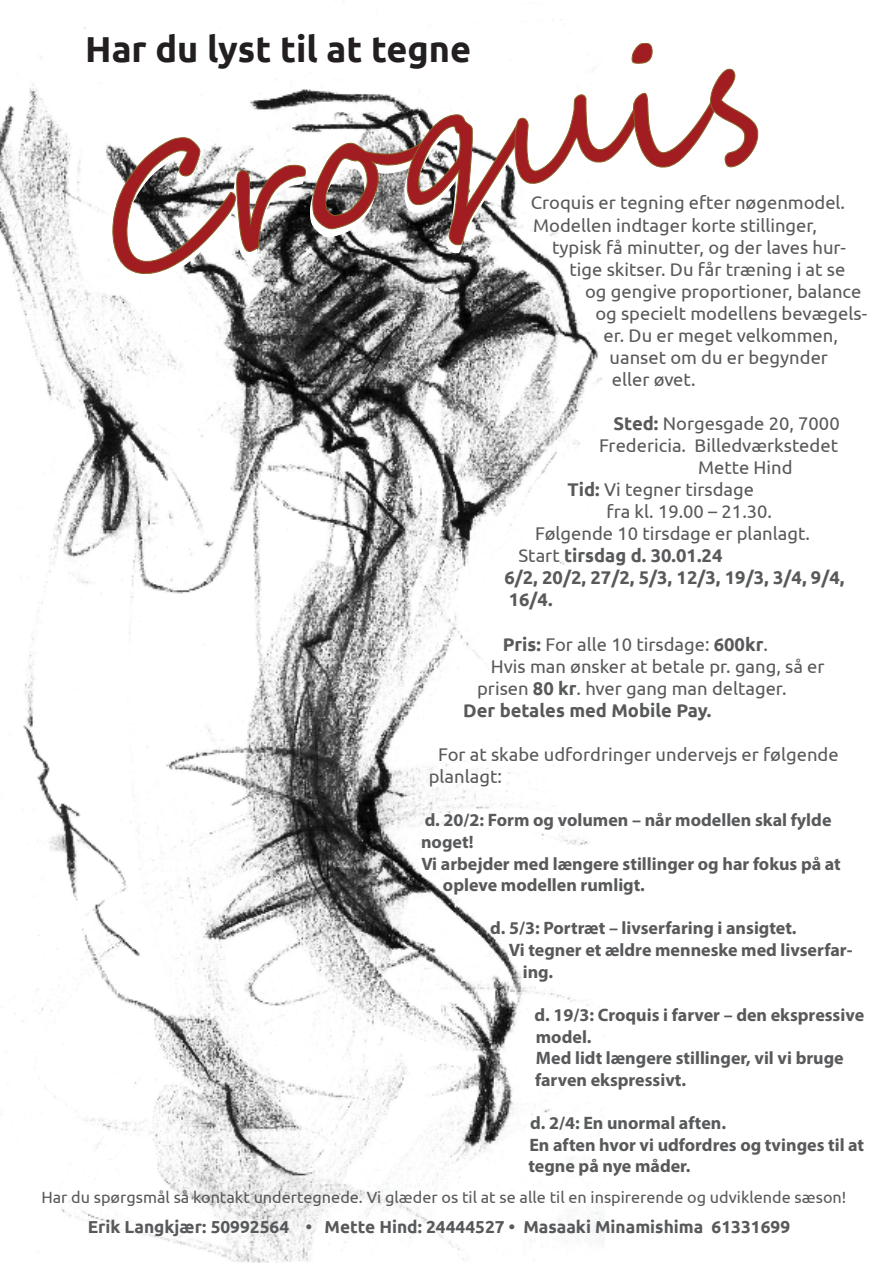
<style>
.page{position:relative;width:893px;height:1263px;background:#fff}
.page>*{position:absolute;margin:0;border:0;box-sizing:border-box;transform-origin:0 0}
.t1{font:700 36px "Ubuntu";color:#231f20}
.t2{font:18.3px/22px "Ubuntu";color:#58595b}
.t3{font:700 18.3px "Ubuntu";color:#58595b}
.t4{font:700 18px/21.6px "Myriad Pro";color:#58595b}
.t5{font:700 17.25px "Ubuntu";color:#58595b}
.t6{font:16.2px "Ubuntu";color:#58595b}
.s1{font-weight:700}
.s2{font-weight:400}
</style>
<div class="page">
<img style="left:0;top:19px;width:604px;height:1244px">
<svg style="left:110px;top:42px;width:648px;height:241px"></svg>
<h1 class="t1" style="left:85px;top:27px;width:387px">Har du lyst til at tegne</h1>
<p class="t2" style="left:531px;top:191px;width:316px">Croquis er tegning efter nøgenmodel.<br>Modellen indtager korte stillinger,</p>
<p class="t2" style="left:552px;top:235px;width:295px">typisk få minutter, og der laves hur-</p>
<p class="t2" style="left:570px;top:257px;width:277px">tige skitser. Du får træning i at se</p>
<p class="t2" style="left:585px;top:280px;width:278px">og gengive proportioner, balance</p>
<p class="t2" style="left:595px;top:302px;width:273px">og specielt modellens bevægels-</p>
<p class="t2" style="left:603px;top:324px;width:236px">er. Du er meget velkommen,</p>
<p class="t2" style="left:610px;top:346px;width:220px">uanset om du er begynder</p>
<p class="t2" style="left:612px;top:368px;width:85px">eller øvet.</p>
<p class="t2" style="left:613px;top:412px;width:228px"><span class="s1">Sted:</span> Norgesgade 20, 7000</p>
<p class="t2" style="left:599px;top:434px;width:240px">Fredericia. Billedværkstedet</p>
<p class="t2" style="left:698px;top:456px;width:96px">Mette Hind</p>
<p class="t2" style="left:568px;top:478px;width:188px"><span class="s1">Tid:</span> Vi tegner tirsdage</p>
<p class="t2" style="left:607px;top:500px;width:167px">fra kl. 19.00 – 21.30.</p>
<p class="t2" style="left:535px;top:522px;width:277px">Følgende 10 tirsdage er planlagt.</p>
<p class="t3" style="left:518px;top:545px;width:205px"><span class="s2">Start</span> tirsdag d. 30.01.24</p>
<p class="t3" style="left:504px;top:567px;width:341px">6/2, 20/2, 27/2, 5/3, 12/3, 19/3, 3/4, 9/4,</p>
<p class="t3" style="left:509px;top:589px;width:45px">16/4.</p>
<p class="t2" style="left:503px;top:632px;width:267px"><span class="s1">Pris:</span> For alle 10 tirsdage: <span class="s1">600kr</span>.</p>
<p class="t2" style="left:491px;top:654px;width:335px">Hvis man ønsker at betale pr. gang, så er</p>
<p class="t2" style="left:477px;top:676px;width:311px">prisen <span class="s1">80 kr</span>. hver gang man deltager.</p>
<p class="t3" style="left:463px;top:699px;width:250px">Der betales med Mobile Pay.</p>
<p class="t2" style="left:429px;top:743px;width:411px;text-indent:9px">For at skabe udfordringer undervejs er følgende planlagt:</p>
<p class="t4" style="left:425px;top:809px;width:408px">d. 20/2: Form og volumen – når modellen skal fylde</p>
<p class="t4" style="left:421px;top:831px;width:54px">noget!</p>
<p class="t4" style="left:421px;top:852px;width:421px">Vi arbejder med længere stillinger og har fokus på at</p>
<p class="t4" style="left:443px;top:874px;width:203px">opleve modellen rumligt.</p>
<p class="t4" style="left:490px;top:917px;width:308px">d. 5/3: Portræt – livserfaring i ansigtet.</p>
<p class="t4" style="left:509px;top:939px;width:345px">Vi tegner et ældre menneske med livserfar-</p>
<p class="t4" style="left:523px;top:960px;width:32px">ing.</p>
<p class="t4" style="left:535px;top:1003px;width:331px">d. 19/3: Croquis i farver – den ekspressive model.<br>Med lidt længere stillinger, vil vi bruge farven ekspressivt.</p>
<p class="t4" style="left:528px;top:1111px;width:337px">d. 2/4: En unormal aften.<br>En aften hvor vi udfordres og tvinges til at tegne på nye måder.</p>
<p class="t6" style="left:41px;top:1187px;width:806px">Har du spørgsmål så kontakt undertegnede. Vi glæder os til at se alle til en inspirerende og udviklende sæson!</p>
<p class="t5" style="left:88px;top:1217px;width:704px">Erik Langkjær: 50992564 • Mette Hind: 24444527 • Masaaki Minamishima 61331699</p>
</div>
